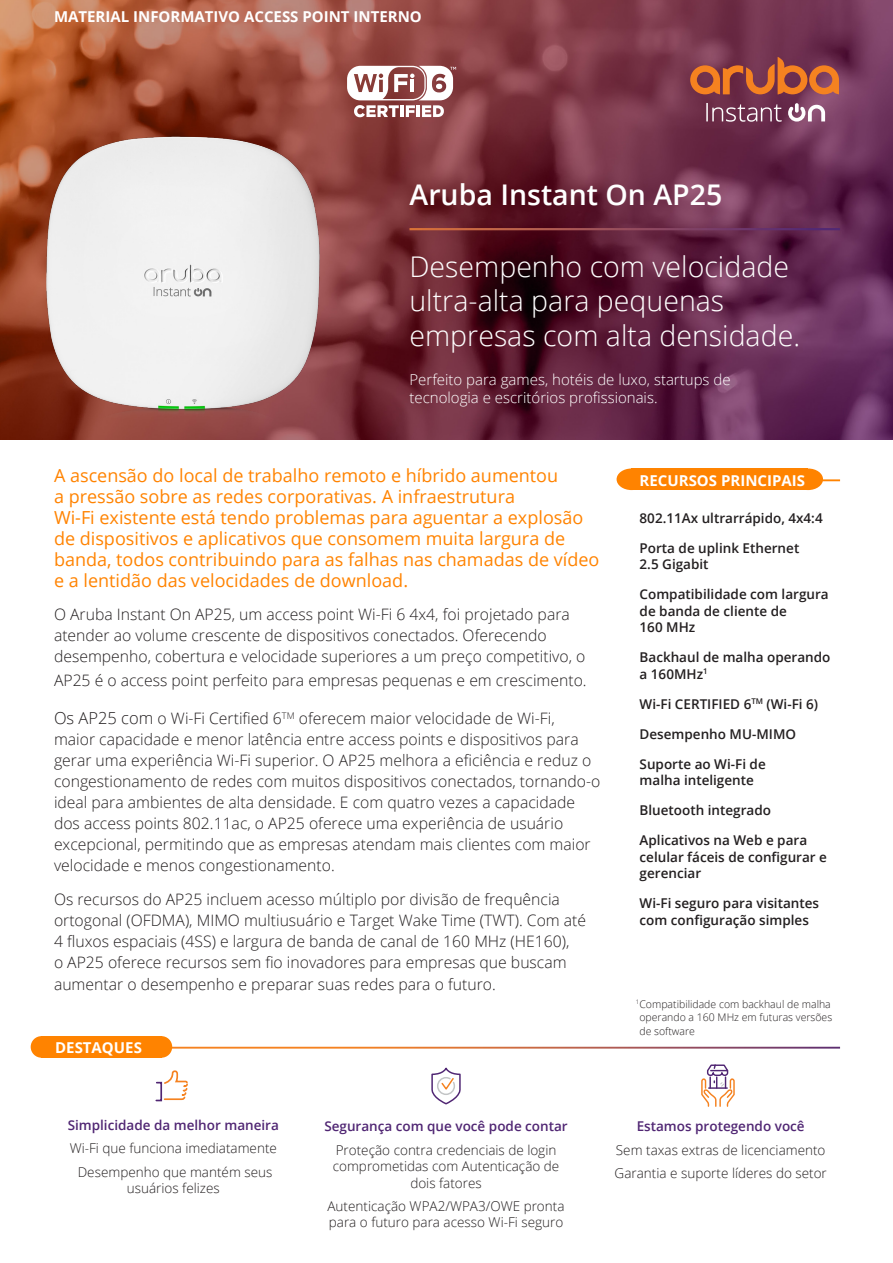
<style>
.page{position:relative;width:893px;height:1263px;background:#fff}
.page>*{position:absolute;margin:0;border:0;box-sizing:border-box;transform-origin:0 0}
.Document__Title-Prod{font:300 28.5px/34.5px "Open Sans";color:#fff}
.Document__Title-Prod-2{font:600 28.5px "Open Sans";color:#fff}
.Intro__Body_Text_11{font:18px/21px "Open Sans";color:#ff8300}
.Body_Text_11_16_Open{font:300 15.75px/21px "Open Sans";color:#231f20}
.Document__Name_10_12{font:300 15px/18px "Open Sans";color:#fff}
.Document__Name_10_12-2{font:700 15px "Open Sans";color:#fff}
.Body__Head_10_14_Bol{font:700 15px "Open Sans";color:#fff}
.Key_Feature_Text{font:600 13.5px/16.5px "Open Sans";color:#231f20}
.Highlight__Bullets{font:300 13.5px/16.5px "Open Sans";color:#231f20;text-align:center}
.Highlight__Bullets-2{font:600 13.5px "Open Sans";color:#502673}
.Legal___Chart_Footer{font:300 10.5px/13.5px "Open Sans";color:#231f20}
.s1{font-size:16.5px}
</style>
<div class="page">
<img style="left:0;top:0;width:893px;height:439px">
<div style="left:793px;top:468px;width:30px;height:22px;background:#ff8300;border-radius:50%"></div>
<div style="left:617px;top:468px;width:29px;height:22px;background:#ff8300;border-radius:50%"></div>
<div style="left:631px;top:468px;width:177px;height:22px;background:#ff8300"></div>
<hr style="left:721px;top:479px;width:119px;height:2px;background:#ff8300">
<hr style="left:409px;top:228px;width:431px;height:2px;background:#fff">
<img style="left:31px;top:117px;width:299px;height:321px">
<svg style="left:431px;top:1068px;width:30px;height:37px"></svg>
<div style="left:155px;top:1082px;width:7px;height:19px;border:2px solid #502673"></div>
<svg style="left:163px;top:1071px;width:25px;height:30px"></svg>
<svg style="left:701px;top:1064px;width:34px;height:43px"></svg>
<div style="left:151px;top:1036px;width:21px;height:22px;background:#ff8300;border-radius:50%"></div>
<div style="left:31px;top:1036px;width:21px;height:22px;background:#ff8300;border-radius:50%"></div>
<div style="left:41px;top:1036px;width:121px;height:22px;background:#ff8300"></div>
<svg style="left:347px;top:66px;width:109px;height:51px"></svg>
<svg style="left:690px;top:57px;width:150px;height:68px;background:#985151"></svg>
<p class="Document__Name_10_12-2" style="left:54px;top:6px;width:369px">MATERIAL INFORMATIVO ACCESS POINT INTERNO</p>
<p class="Document__Title-Prod-2" style="left:409px;top:175px;width:314px">Aruba Instant On AP25</p>
<p class="Document__Title-Prod" style="left:409px;top:248px;width:392px">Desempenho com velocidade ultra-alta para pequenas empresas com alta densidade.</p>
<p class="Document__Name_10_12" style="left:409px;top:371px;width:323px">Perfeito para games, hotéis de luxo, startups de tecnologia e escritórios profissionais.</p>
<p class="Intro__Body_Text_11" style="left:54px;top:465px;width:506px">A ascensão do local de trabalho remoto e híbrido aumentou</p>
<p class="Body__Head_10_14_Bol" style="left:640px;top:470px;width:167px">RECURSOS PRINCIPAIS</p>
<p class="Intro__Body_Text_11" style="left:54px;top:486px;width:547px">a pressão sobre as redes corporativas. A infraestrutura<br>Wi-Fi existente está tendo problemas para aguentar a explosão de dispositivos e aplicativos que consomem muita largura de banda, todos contribuindo para as falhas nas chamadas de vídeo e a lentidão das velocidades de download.</p>
<p class="Key_Feature_Text" style="left:640px;top:509px;width:185px">802.11Ax ultrarrápido, 4x4:4</p>
<p class="Key_Feature_Text" style="left:640px;top:539px;width:161px">Porta de uplink Ethernet<br>2.5 Gigabit</p>
<p class="Key_Feature_Text" style="left:640px;top:586px;width:191px">Compatibilidade com largura de banda de cliente de<br>160 MHz</p>
<p class="Key_Feature_Text" style="left:640px;top:649px;width:192px">Backhaul de malha operando a 160MHz<sup>1</sup></p>
<p class="Key_Feature_Text" style="left:640px;top:695px;width:180px">Wi-Fi CERTIFIED 6<sup>TM</sup> (Wi-Fi 6)</p>
<p class="Key_Feature_Text" style="left:640px;top:725px;width:158px">Desempenho MU-MIMO</p>
<p class="Key_Feature_Text" style="left:640px;top:755px;width:128px">Suporte ao Wi-Fi de malha inteligente</p>
<p class="Key_Feature_Text" style="left:640px;top:802px;width:133px">Bluetooth integrado</p>
<p class="Key_Feature_Text" style="left:640px;top:832px;width:189px">Aplicativos na Web e para celular fáceis de configurar e gerenciar</p>
<p class="Key_Feature_Text" style="left:640px;top:895px;width:181px">Wi-Fi seguro para visitantes com configuração simples</p>
<p class="Body_Text_11_16_Open" style="left:54px;top:604px;width:533px">O Aruba Instant On AP25, um access point Wi-Fi 6 4x4, foi projetado para atender ao volume crescente de dispositivos conectados. Oferecendo desempenho, cobertura e velocidade superiores a um preço competitivo, o</p>
<p class="Body_Text_11_16_Open" style="left:54px;top:670px;width:534px">AP25 é o access point perfeito para empresas pequenas e em crescimento.</p>
<p class="Body_Text_11_16_Open" style="left:54px;top:707px;width:548px"><span class="s1">Os AP25 com</span> o Wi-Fi Certified 6<sup>TM</sup> oferecem maior velocidade de Wi-Fi,<br>maior capacidade e menor latência entre access points e dispositivos para gerar uma experiência Wi-Fi superior. O AP25 melhora a eficiência e reduz o congestionamento de redes com muitos dispositivos conectados, tornando-o ideal para ambientes de alta densidade. E com quatro vezes a capacidade dos access points 802.11ac, o AP25 oferece uma experiência de usuário excepcional, permitindo que as empresas atendam mais clientes com maior velocidade e menos congestionamento.</p>
<p class="Body_Text_11_16_Open" style="left:54px;top:889px;width:534px">Os recursos do AP25 incluem acesso múltiplo por divisão de frequência ortogonal (OFDMA), MIMO multiusuário e Target Wake Time (TWT). Com até 4 fluxos espaciais (4SS) e largura de banda de canal de 160 MHz (HE160),<br>o AP25 oferece recursos sem fio inovadores para empresas que buscam aumentar o desempenho e preparar suas redes para o futuro.</p>
<p class="Body__Head_10_14_Bol" style="left:55px;top:1037px;width:88px">DESTAQUES</p>
<p class="Highlight__Bullets-2" style="left:68px;top:1116px;width:213px">Simplicidade da melhor maneira</p>
<p class="Highlight__Bullets" style="left:70px;top:1140px;width:209px">Wi-Fi que funciona imediatamente</p>
<p class="Highlight__Bullets" style="left:78px;top:1163px;width:196px">Desempenho que mantém seus usuários felizes</p>
<p class="Highlight__Bullets-2" style="left:324px;top:1117px;width:245px">Segurança com que você pode contar</p>
<p class="Highlight__Bullets" style="left:333px;top:1141px;width:228px">Proteção contra credenciais de login comprometidas com Autenticação de dois fatores</p>
<p class="Highlight__Bullets" style="left:328px;top:1197px;width:238px;text-align:left">Autenticação WPA2/WPA3/OWE pronta para o futuro para acesso Wi-Fi seguro</p>
<p class="Legal___Chart_Footer" style="left:639px;top:997px;width:194px;text-indent:-4px"><sup>1</sup>Compatibilidade com backhaul de malha operando a 160 MHz em futuras versões de software</p>
<p class="Highlight__Bullets-2" style="left:637px;top:1117px;width:169px">Estamos protegendo você</p>
<p class="Highlight__Bullets" style="left:616px;top:1141px;width:211px">Sem taxas extras de licenciamento</p>
<p class="Highlight__Bullets" style="left:615px;top:1164px;width:214px">Garantia e suporte líderes do setor</p>
</div>
